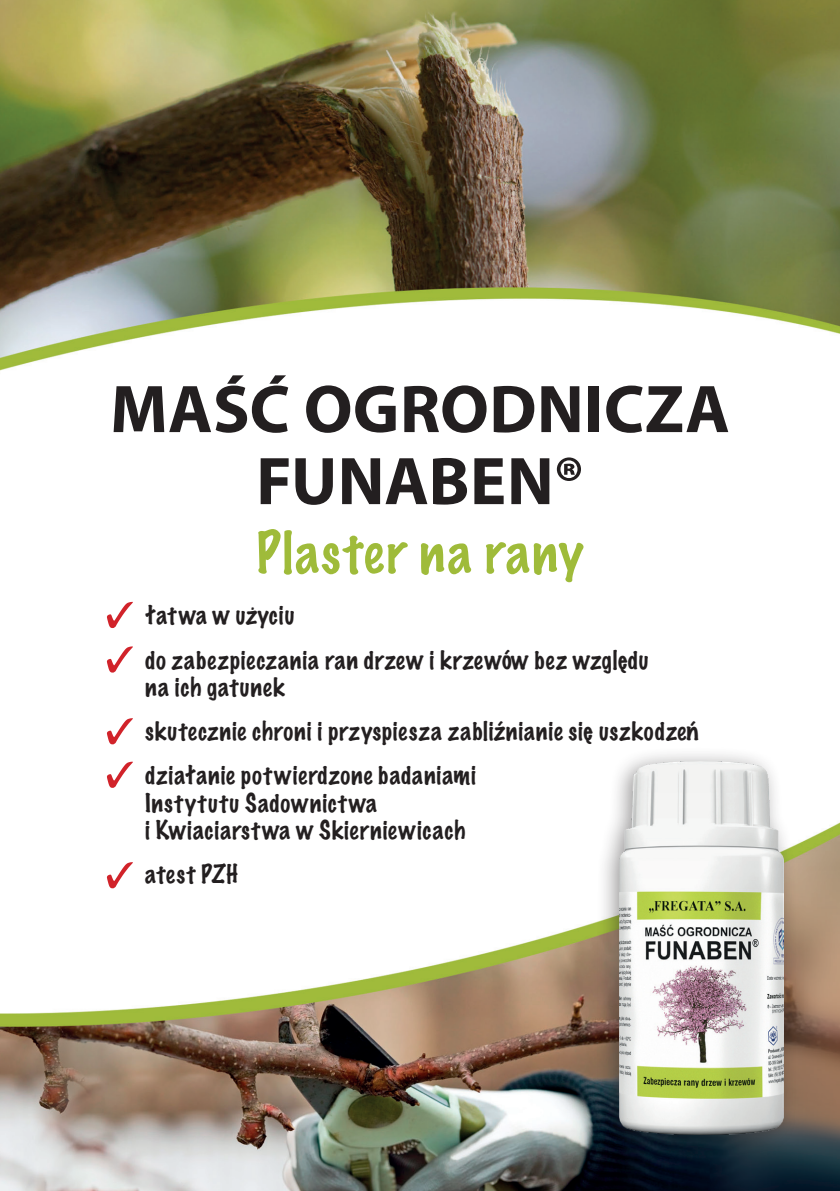
<style>
.page{position:relative;width:840px;height:1191px;background:#fff}
.page>*{position:absolute;margin:0;border:0;box-sizing:border-box;transform-origin:0 0}
.t1{font:700 68px/72px "Myriad Pro";letter-spacing:.005em;color:#231f20;text-align:center}
.t2{font:100 52px "Marker Felt";letter-spacing:.04em;color:#9fbb3a}
.t3{font:100 23.6px/44.2px "Marker Felt";letter-spacing:.04em;color:#231f20}
</style>
<div class="page">
<img style="left:0;top:0;width:839px;height:1191px">
<svg style="left:107px;top:646px;width:26px;height:26px"></svg>
<svg style="left:107px;top:602px;width:26px;height:26px"></svg>
<svg style="left:107px;top:718px;width:26px;height:26px"></svg>
<svg style="left:107px;top:761px;width:26px;height:27px"></svg>
<svg style="left:107px;top:862px;width:26px;height:26px"></svg>
<div style="left:596px;top:746px;width:200px;height:411px;background:#231f20;opacity:.45"></div>
<img style="left:619px;top:761px;width:163px;height:373px">
<h1 class="t1" style="left:110px;top:371px;width:621px">MAŚĆ OGRODNICZA<br>FUNABEN®</h1>
<h2 class="t2" style="left:256px;top:511px;width:328px">Plaster na rany</h2>
<p class="t3" style="left:145px;top:593px;width:504px">łatwa w użyciu<br>do zabezpieczania ran drzew i krzewów bez względu</p>
<p class="t3" style="left:145px;top:664px;width:554px">na ich gatunek<br>skutecznie chroni i przyspiesza zabliźnianie się uszkodzeń działanie potwierdzone badaniami</p>
<p class="t3" style="left:145px;top:789px;width:321px;line-height:27.2px">Instytutu Sadownictwa<br>i Kwiaciarstwa w Skierniewicach</p>
<p class="t3" style="left:145px;top:852px;width:94px">atest PZH</p>
</div>
